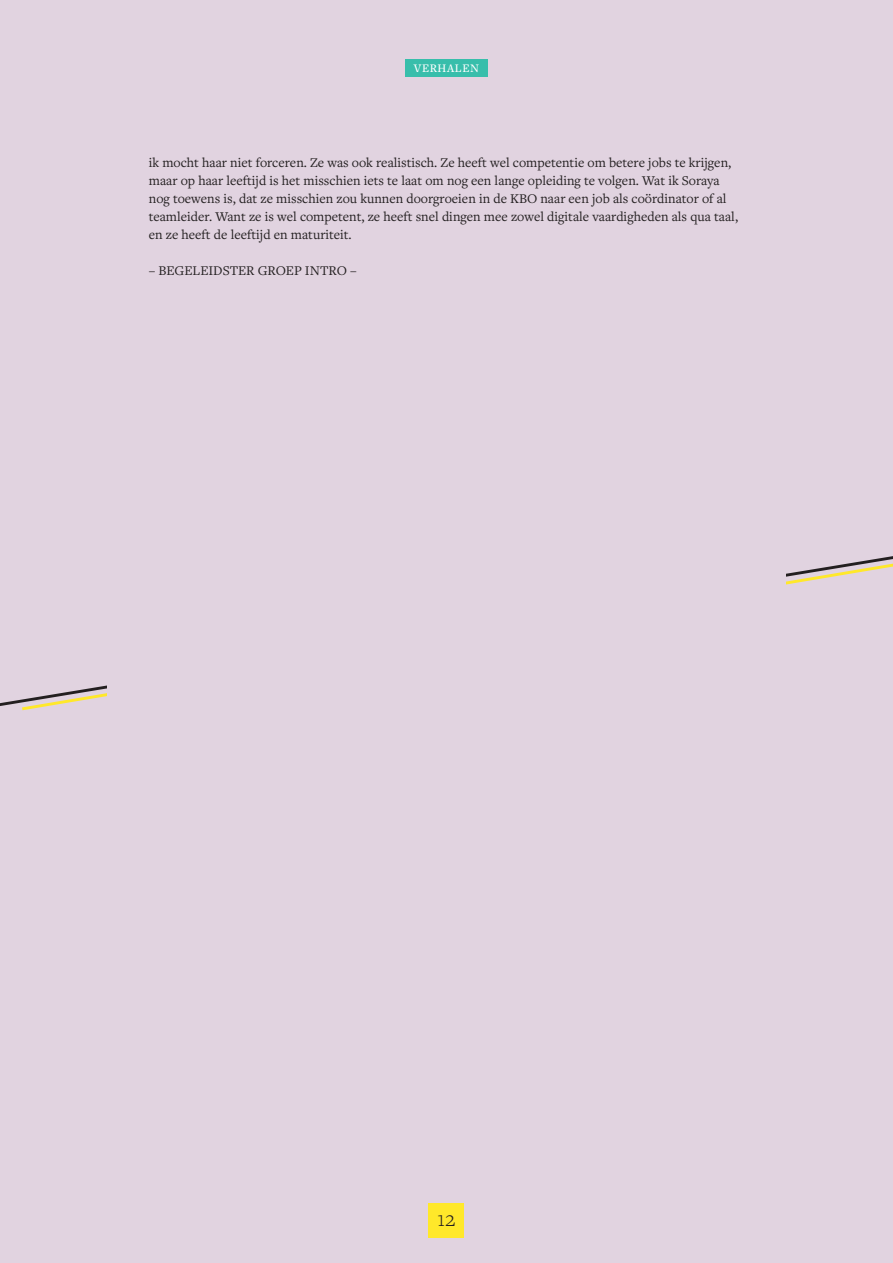
<style>
.page{position:relative;width:893px;height:1263px;background:#e1d3e0}
.page>*{position:absolute;margin:0;border:0;box-sizing:border-box;transform-origin:0 0}
.t1{font:300 22.5px "Freight Text Pro";color:#231f20}
.verhaal_-_lees{font:13.8px/18px "Freight Text Pro";color:#231f20}
.t2{font:500 12px "Freight Text Pro";letter-spacing:.05em;color:#fff}
</style>
<div class="page">
<div style="left:429px;top:1203px;width:35px;height:35px;background:#ffe82a"></div>
<svg style="left:0;top:685px;width:106px;height:26px"></svg>
<svg style="left:787px;top:556px;width:106px;height:29px"></svg>
<div style="left:405px;top:60px;width:83px;height:17px;background:#38beab"></div>
<p class="t2" style="left:414px;top:60px;width:67px">VERHALEN</p>
<p class="verhaal_-_lees" style="left:149px;top:153px;width:591px">ik mocht haar niet forceren. Ze was ook realistisch. Ze heeft wel competentie om betere jobs te krijgen, maar op haar leeftijd is het misschien iets te laat om nog een lange opleiding te volgen. Wat ik Soraya nog toewens is, dat ze misschien zou kunnen doorgroeien in de KBO naar een job als coördinator of al teamleider. Want ze is wel competent, ze heeft snel dingen mee zowel digitale vaardigheden als qua taal, en ze heeft de leeftijd en maturiteit.</p>
<p class="verhaal_-_lees" style="left:149px;top:261px;width:209px">– BEGELEIDSTER GROEP INTRO –</p>
<h1 class="t1" style="left:437px;top:1204px;width:19px">12</h1>
</div>
